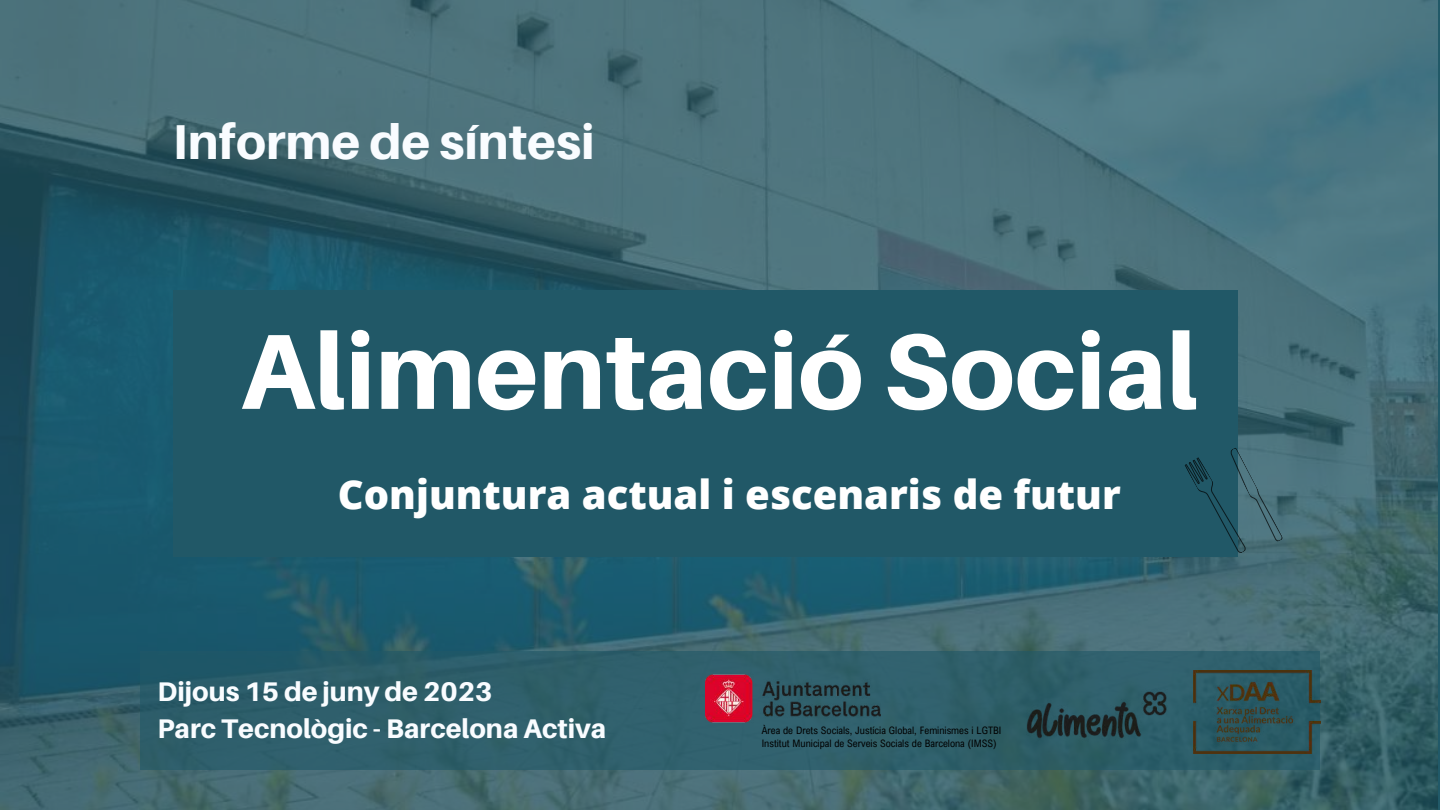
<style>
.page{position:relative;width:1440px;height:810px;background:#fff}
.page>*{position:absolute;margin:0;border:0;box-sizing:border-box;transform-origin:0 0}
.t1{font:800 106.9px "Aileron";color:#fff}
.t2{font:800 49px "Aileron";color:#f9fcff}
.t3{font:800 40px "Open Sans";color:#fff}
.t4{font:800 27px/37.5px "Aileron";color:#f9fcff}
.t5{font:10.3px/12.8px "Arial Nova Cond";color:#000}
</style>
<div class="page">
<img style="left:0;top:0;width:1437px;height:810px">
<div style="left:140px;top:651px;width:1180px;height:118px;background:#2f5f6b"></div>
<img style="left:1194px;top:670px;width:126px;height:84px">
<img style="left:1026px;top:678px;width:141px;height:69px">
<img style="left:705px;top:674px;width:176px;height:49px">
<div style="left:173px;top:290px;width:1065px;height:266px;background:#215867"></div>
<svg style="left:1185px;top:447px;width:99px;height:109px"></svg>
<h2 class="t2" style="left:173px;top:111px;width:423px">Informe de síntesi</h2>
<h1 class="t1" style="left:241px;top:305px;width:959px">Alimentació Social</h1>
<h3 class="t3" style="left:338px;top:466px;width:785px">Conjuntura actual i escenaris de futur</h3>
<h3 class="t4" style="left:158px;top:672px;width:450px">Dijous 15 de juny de 2023<br>Parc Tecnològic - Barcelona Activa</h3>
<p class="t5" style="left:762px;top:724px;width:241px">Àrea de Drets Socials, Justícia Global, Feminismes i LGTBI<br>Institut Municipal de Serveis Socials de Barcelona (IMSS)</p>
</div>
